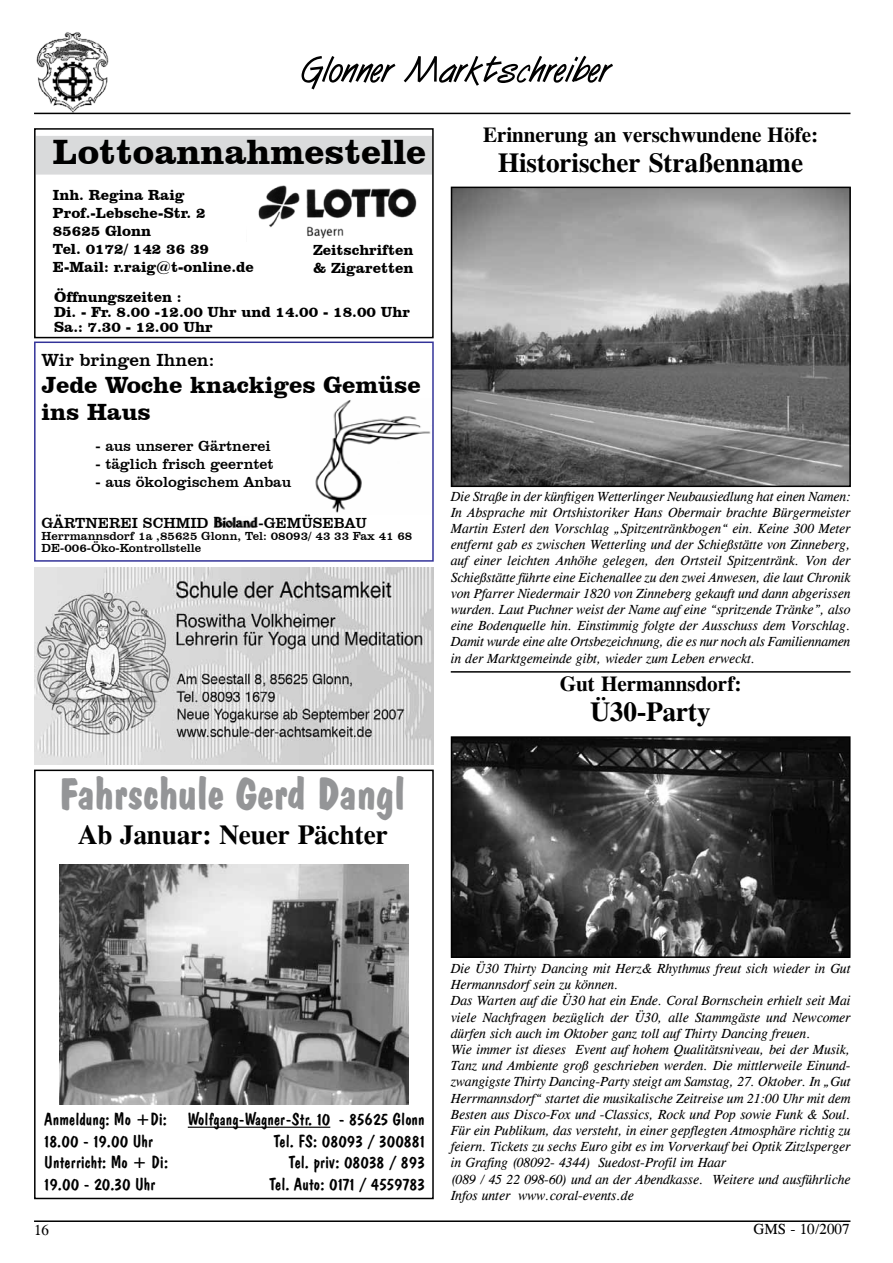
<style>
.page{position:relative;width:893px;height:1263px;background:#fff}
.page>*{position:absolute;margin:0;border:0;box-sizing:border-box;transform-origin:0 0}
.t1{font:45px "Dom Bold BT";color:#949597}
.t2{font:700 36px "Clarendon BT";color:#000}
.t3{font:700 27px "Cg Times";color:#000}
.t4{font:700 24px/27px "Clarendon BT";color:#000}
.t5{font:700 21px "Cg Times";color:#000}
.t6{font:18px/21.6px "Dom Casual BT";color:#000;text-align:right}
.t7{font:18px "Clarendon BT";color:#000}
.t8{font:700 15px/18px "Clarendon BT";color:#000}
.t9{font:15px "Clarendon BT";color:#000}
.t10{font:15px "CG Times";color:#000}
.t11{font:italic 13.5px/16.2px "Cg Times";color:#000;text-align:justify}
.t12{font:12px/12px "Clarendon BT";color:#000}
</style>
<div class="page">
<img style="left:34px;top:32px;width:77px;height:83px">
<hr style="left:34px;top:1220px;width:816px;height:2px;background:#000">
<hr style="left:34px;top:113px;width:816px;height:1px;background:#000">
<svg style="left:302px;top:56px;width:311px;height:33px"></svg>
<div style="left:36px;top:136px;width:396px;height:39px;background:#d9dadb;border:2px solid #d9dadb"></div>
<div style="left:34px;top:128px;width:400px;height:210px;border:2px solid #000"></div>
<img style="left:258px;top:185px;width:159px;height:54px">
<img style="left:315px;top:400px;width:116px;height:113px">
<div style="left:34px;top:341px;width:400px;height:221px;border:2px solid #339"></div>
<img style="left:213px;top:516px;width:45px;height:12px">
<img style="left:34px;top:567px;width:399px;height:197px">
<div style="left:34px;top:770px;width:400px;height:429px;border:2px solid #000"></div>
<hr style="left:188px;top:1126px;width:142px;height:2px;background:#000">
<img style="left:60px;top:864px;width:348px;height:240px">
<img style="left:454px;top:190px;width:394px;height:294px">
<div style="left:451px;top:187px;width:400px;height:300px;border:2px solid #000"></div>
<img style="left:454px;top:739px;width:393px;height:216px">
<div style="left:451px;top:736px;width:399px;height:222px;border:2px solid #000"></div>
<hr style="left:451px;top:671px;width:399px;height:2px;background:#000">
<h2 class="t2" style="left:53px;top:129px;width:375px">Lottoannahmestelle</h2>
<p class="t8" style="left:53px;top:185px;width:202px">Inh. Regina Raig<br>Prof.-Lebsche-Str. 2<br>85625 Glonn<br>Tel. 0172/ 142 36 39<br>E-Mail: r.raig@t-online.de</p>
<p class="t8" style="left:54px;top:289px;width:357px;line-height:15px">Öffnungszeiten :<br>Di. - Fr. 8.00 -12.00 Uhr und 14.00 - 18.00 Uhr<br>Sa.: 7.30 - 12.00 Uhr</p>
<p class="t8" style="left:313px;top:241px;width:102px">Zeitschriften &amp; Zigaretten</p>
<h3 class="t7" style="left:41px;top:349px;width:174px">Wir bringen Ihnen:</h3>
<h3 class="t4" style="left:41px;top:371px;width:381px">Jede Woche knackiges Gemüse ins Haus</h3>
<p class="t9" style="left:95px;top:437px;width:177px">- aus unserer Gärtnerei</p>
<p class="t9" style="left:95px;top:455px;width:180px">- täglich frisch geerntet</p>
<p class="t9" style="left:95px;top:473px;width:198px">- aus ökologischem Anbau</p>
<p class="t9" style="left:41px;top:513px;width:169px">GÄRTNEREI SCHMID</p>
<p class="t9" style="left:258px;top:513px;width:110px">-GEMÜSEBAU</p>
<p class="t12" style="left:41px;top:530px;width:372px">Herrmannsdorf 1a ,85625 Glonn, Tel: 08093/ 43 33 Fax 41 68<br>DE-006-Öko-Kontrollstelle</p>
<h1 class="t1" style="left:59px;top:766px;width:347px">Fahrschule Gerd Dangl</h1>
<h3 class="t3" style="left:78px;top:818px;width:311px">Ab Januar: Neuer Pächter</h3>
<h3 class="t5" style="left:483px;top:122px;width:337px">Erinnerung an verschwundene Höfe:</h3>
<h3 class="t3" style="left:498px;top:146px;width:306px">Historischer Straßenname</h3>
<p class="t11" style="left:451px;top:488px;width:401px">Die Straße in der künftigen Wetterlinger Neubausiedlung hat einen Namen:<br>In Absprache mit Ortshistoriker Hans Obermair brachte Bürgermeister Martin Esterl den Vorschlag „Spitzentränkbogen“ ein. Keine 300 Meter entfernt gab es zwischen Wetterling und der Schießstätte von Zinneberg, auf einer leichten Anhöhe gelegen, den Ortsteil Spitzentränk. Von der Schießstätte führte eine Eichenallee zu den zwei Anwesen, die laut Chronik von Pfarrer Niedermair 1820 von Zinneberg gekauft und dann abgerissen wurden. Laut Puchner weist der Name auf eine “spritzende Tränke”, also eine Bodenquelle hin. Einstimmig folgte der Ausschuss dem Vorschlag.<br>Damit wurde eine alte Ortsbezeichnung, die es nur noch als Familiennamen in der Marktgemeinde gibt, wieder zum Leben erweckt.</p>
<h3 class="t5" style="left:560px;top:671px;width:183px">Gut Hermannsdorf:</h3>
<h3 class="t3" style="left:591px;top:696px;width:121px">Ü30-Party</h3>
<h3 class="t6" style="left:44px;top:1108px;width:126px;text-align:left">Anmeldung: Mo +Di:<br>18.00 - 19.00 Uhr<br>Unterricht: Mo + Di:<br>19.00 - 20.30 Uhr</h3>
<h3 class="t6" style="left:188px;top:1108px;width:239px">Wolfgang-Wagner-Str. 10 - 85625 Glonn<br>Tel. FS: 08093 / 300881<br>Tel. priv: 08038 / 893<br>Tel. Auto: 0171 / 4559783</h3>
<p class="t11" style="left:451px;top:960px;width:401px;text-align:left">Die Ü30 Thirty Dancing mit Herz&amp; Rhythmus freut sich wieder in Gut Hermannsdorf sein zu können.<br>Das Warten auf die Ü30 hat ein Ende. Coral Bornschein erhielt seit Mai viele Nachfragen bezüglich der Ü30, alle Stammgäste und Newcomer dürfen sich auch im Oktober ganz toll auf Thirty Dancing freuen.<br>Wie immer ist dieses Event auf hohem Qualitätsniveau, bei der Musik, Tanz und Ambiente groß geschrieben werden. Die mittlerweile Einund&shy;zwangigste Thirty Dancing-Party steigt am Samstag, 27. Oktober. In „Gut Herrmannsdorf“ startet die musikalische Zeitreise um 21:00 Uhr mit dem Besten aus Disco-Fox und -Classics, Rock und Pop sowie Funk &amp; Soul.<br>Für ein Publikum, das versteht, in einer gepflegten Atmosphäre richtig zu feiern. Tickets zu sechs Euro gibt es im Vorverkauf bei Optik Zitzlsperger in Grafing (08092- 4344) Suedost-Profil im Haar<br>(089 / 45 22 098-60) und an der Abendkasse. Weitere und ausführliche Infos unter www.coral-events.de</p>
<p class="t10" style="left:34px;top:1221px;width:16px">16</p>
<p class="t10" style="left:753px;top:1220px;width:97px">GMS - 10/2007</p>
</div>
